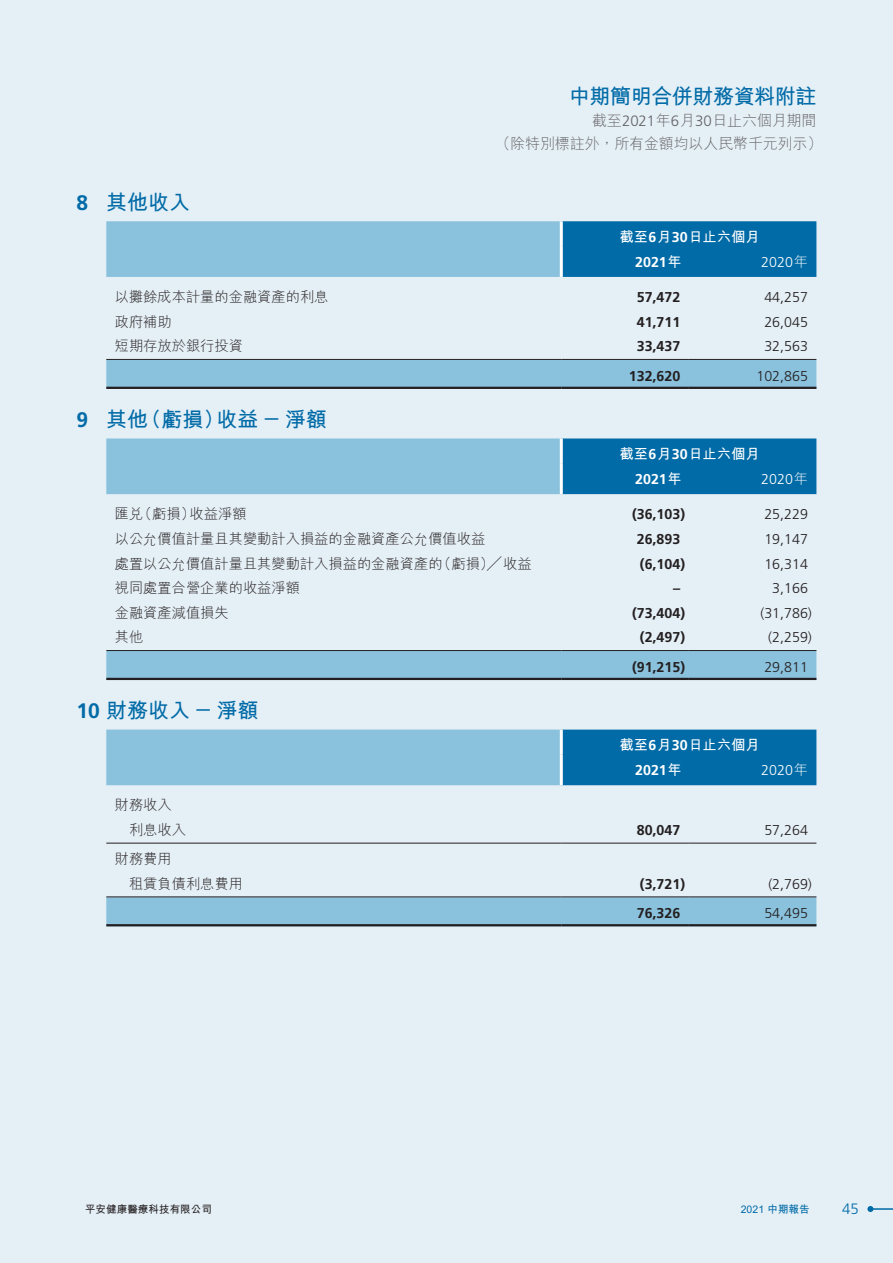
<style>
.page{position:relative;width:893px;height:1263px;background:#e5eff6}
.page>*{position:absolute;margin:0;border:0;box-sizing:border-box;transform-origin:0 0}
.t1{font:700 21px "M Hei HK";letter-spacing:-.01em;color:#006ba7}
.t2{font:300 15px/22.5px "M Hei HK";letter-spacing:-.01em;color:#636366}
.t3{font:300 15px "Frutiger LT Std";color:#006ba7}
.t4{font:300 14.25px/24.6px "M Hei HK";color:#231f20}
.t5{font:700 14.25px "Frutiger LT Std";color:#231f20}
.t6{font:300 14.25px "Frutiger LT Std";color:#231f20}
.t7{font:700 14.25px "M Hei HK";color:#fff}
.t8{font:700 14.25px "Frutiger LT Std";color:#fff}
.t9{font:300 14.25px "Frutiger LT Std";color:#fff}
.t10{font:700 10.5px "M Hei HK";letter-spacing:.01em;color:#231f20}
.t11{font:700 10.5px "M Hei HK";letter-spacing:.01em;color:#006ba7}
.s1{font-family:"Frutiger LT Std"}
.s2{font-family:"M Hei HK"}
</style>
<div class="page">
<hr style="left:870px;top:1208px;width:23px;height:2px;background:#006ba7">
<svg style="left:867px;top:1206px;width:6px;height:6px"></svg>
<svg style="left:106px;top:221px;width:710px;height:56px;background:#59a2c9"></svg>
<div style="left:106px;top:360px;width:710px;height:27px;background:#8ac1dc"></div>
<hr style="left:560px;top:221px;width:3px;height:25px;background:#fff">
<hr style="left:560px;top:246px;width:3px;height:31px;background:#fff">
<hr style="left:106px;top:359px;width:455px;height:1px;background:#231f20">
<hr style="left:561px;top:359px;width:128px;height:1px;background:#231f20">
<hr style="left:689px;top:359px;width:127px;height:1px;background:#231f20">
<hr style="left:106px;top:387px;width:455px;height:2px;background:#231f20">
<hr style="left:561px;top:387px;width:128px;height:2px;background:#231f20">
<hr style="left:689px;top:387px;width:127px;height:2px;background:#231f20">
<svg style="left:106px;top:438px;width:710px;height:56px;background:#59a2c9"></svg>
<svg style="left:106px;top:651px;width:710px;height:27px;background:#89bfda"></svg>
<hr style="left:560px;top:438px;width:3px;height:25px;background:#fff">
<hr style="left:560px;top:463px;width:3px;height:31px;background:#fff">
<hr style="left:106px;top:650px;width:455px;height:1px;background:#231f20">
<hr style="left:561px;top:650px;width:128px;height:1px;background:#231f20">
<hr style="left:689px;top:650px;width:127px;height:1px;background:#231f20">
<hr style="left:106px;top:678px;width:455px;height:2px;background:#231f20">
<hr style="left:561px;top:678px;width:128px;height:2px;background:#231f20">
<hr style="left:689px;top:678px;width:127px;height:2px;background:#231f20">
<svg style="left:106px;top:730px;width:710px;height:55px;background:#58a2c9"></svg>
<div style="left:106px;top:897px;width:710px;height:27px;background:#8ac1dc"></div>
<hr style="left:560px;top:730px;width:3px;height:24px;background:#fff">
<hr style="left:560px;top:754px;width:3px;height:31px;background:#fff">
<hr style="left:106px;top:843px;width:455px;height:1px;background:#231f20">
<hr style="left:561px;top:843px;width:128px;height:1px;background:#231f20">
<hr style="left:689px;top:843px;width:127px;height:1px;background:#231f20">
<hr style="left:106px;top:896px;width:455px;height:1px;background:#231f20">
<hr style="left:561px;top:896px;width:128px;height:1px;background:#231f20">
<hr style="left:689px;top:896px;width:127px;height:1px;background:#231f20">
<hr style="left:106px;top:924px;width:455px;height:2px;background:#231f20">
<hr style="left:561px;top:924px;width:128px;height:2px;background:#231f20">
<hr style="left:689px;top:924px;width:127px;height:2px;background:#231f20">
<h1 class="t1" style="left:77px;top:187px;width:115px"><span class="s1">8</span> 其他收入</h1>
<h1 class="t1" style="left:569px;top:81px;width:249px">中期簡明合併財務資料附註</h1>
<p class="t2" style="left:496px;top:109px;width:328px;text-indent:96px">截至<span class="s1">2021</span>年<span class="s1">6</span>月<span class="s1">30</span>日止六個月期間（除特別標註外，所有金額均以人民幣千元列示）</p>
<p class="t7" style="left:620px;top:226px;width:142px">截至<span class="s1">6</span>月<span class="s1">30</span>日止六個月</p>
<p class="t8" style="left:635px;top:253px;width:48px">2021<span class="s2">年</span></p>
<p class="t9" style="left:761px;top:254px;width:48px">2020<span class="s2">年</span></p>
<p class="t4" style="left:115px;top:284px;width:215px">以攤餘成本計量的金融資產的利息</p>
<p class="t5" style="left:637px;top:289px;width:45px">57,472</p>
<p class="t6" style="left:764px;top:289px;width:45px">44,257</p>
<p class="t4" style="left:115px;top:309px;width:58px">政府補助</p>
<p class="t5" style="left:637px;top:313px;width:45px">41,711</p>
<p class="t6" style="left:764px;top:314px;width:45px">26,045</p>
<p class="t4" style="left:115px;top:334px;width:130px">短期存放於銀行投資</p>
<p class="t5" style="left:637px;top:338px;width:45px">33,437</p>
<p class="t6" style="left:764px;top:338px;width:45px">32,563</p>
<p class="t5" style="left:629px;top:367px;width:53px">132,620</p>
<p class="t6" style="left:756px;top:367px;width:53px">102,865</p>
<h1 class="t1" style="left:77px;top:404px;width:252px"><span class="s1">9</span> 其他（虧損）收益－淨額</h1>
<p class="t7" style="left:620px;top:444px;width:142px">截至<span class="s1">6</span>月<span class="s1">30</span>日止六個月</p>
<p class="t8" style="left:635px;top:470px;width:48px">2021<span class="s2">年</span></p>
<p class="t9" style="left:761px;top:471px;width:48px">2020<span class="s2">年</span></p>
<p class="t4" style="left:115px;top:502px;width:133px">匯兌（虧損）收益淨額</p>
<p class="t5" style="left:632px;top:506px;width:55px">(36,103)</p>
<p class="t6" style="left:764px;top:506px;width:45px">25,229</p>
<p class="t4" style="left:115px;top:526px;width:372px">以公允價值計量且其變動計入損益的金融資產公允價值收益</p>
<p class="t5" style="left:637px;top:531px;width:45px">26,893</p>
<p class="t6" style="left:764px;top:531px;width:45px">19,147</p>
<p class="t4" style="left:115px;top:551px;width:418px">處置以公允價值計量且其變動計入損益的金融資產的（虧損）╱收益</p>
<p class="t5" style="left:640px;top:555px;width:47px">(6,104)</p>
<p class="t6" style="left:764px;top:556px;width:45px">16,314</p>
<p class="t4" style="left:115px;top:575px;width:187px">視同處置合營企業的收益淨額</p>
<p class="t5" style="left:673px;top:580px;width:9px">–</p>
<p class="t6" style="left:772px;top:580px;width:37px">3,166</p>
<p class="t4" style="left:115px;top:600px;width:115px">金融資產減值損失</p>
<p class="t5" style="left:632px;top:604px;width:55px">(73,404)</p>
<p class="t6" style="left:760px;top:605px;width:53px">(31,786)</p>
<p class="t4" style="left:115px;top:625px;width:30px">其他</p>
<p class="t5" style="left:640px;top:629px;width:47px">(2,497)</p>
<p class="t6" style="left:768px;top:629px;width:45px">(2,259)</p>
<p class="t5" style="left:632px;top:658px;width:55px">(91,215)</p>
<p class="t6" style="left:764px;top:659px;width:45px">29,811</p>
<h1 class="t1" style="left:77px;top:695px;width:184px"><span class="s1">10</span> 財務收入－淨額</h1>
<p class="t7" style="left:620px;top:735px;width:142px">截至<span class="s1">6</span>月<span class="s1">30</span>日止六個月</p>
<p class="t8" style="left:635px;top:762px;width:48px">2021<span class="s2">年</span></p>
<p class="t9" style="left:761px;top:762px;width:48px">2020<span class="s2">年</span></p>
<p class="t4" style="left:129px;top:793px;width:58px;text-indent:-14px">財務收入利息收入</p>
<p class="t5" style="left:637px;top:822px;width:45px">80,047</p>
<p class="t6" style="left:764px;top:822px;width:45px">57,264</p>
<p class="t4" style="left:129px;top:846px;width:115px;text-indent:-14px">財務費用<br>租賃負債利息費用</p>
<p class="t5" style="left:640px;top:875px;width:47px">(3,721)</p>
<p class="t6" style="left:768px;top:876px;width:45px">(2,769)</p>
<p class="t5" style="left:637px;top:905px;width:45px">76,326</p>
<p class="t6" style="left:764px;top:905px;width:45px">54,495</p>
<p class="t10" style="left:85px;top:1201px;width:128px">平安健康醫療科技有限公司</p>
<p class="t11" style="left:741px;top:1201px;width:70px">2021 中期報告</p>
<p class="t3" style="left:842px;top:1200px;width:18px">45</p>
</div>
